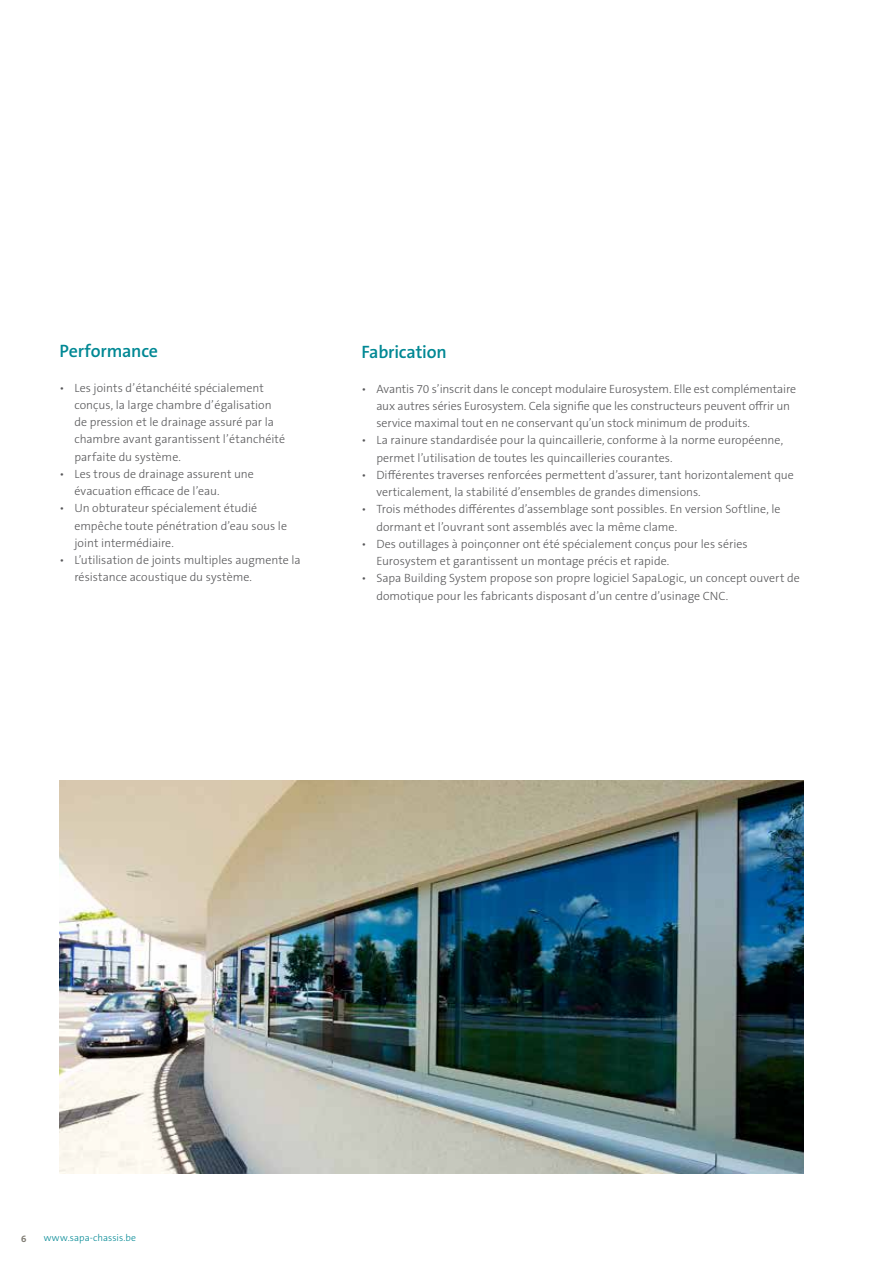
<style>
.page{position:relative;width:893px;height:1263px;background:#fff}
.page>*{position:absolute;margin:0;border:0;box-sizing:border-box;transform-origin:0 0}
.t1{font:600 18px "The Sans B W6";letter-spacing:-.01em;color:#008894}
.t2{font:300 12px/17.2px "The Sans B W3";color:#58585a}
.t3{font:300 9.75px "The Sans B W3";letter-spacing:.005em;color:#008894}
.t4{font:700 9.75px "The Sans B W7";color:#7e7b72}
</style>
<div class="page">
<img style="left:60px;top:780px;width:744px;height:394px">
<h1 class="t1" style="left:60px;top:339px;width:100px">Performance</h1>
<p class="t2" style="left:74px;top:379px;width:212px;text-indent:-15px">• Les joints d’étanchéité spécialement conçus, la large chambre d’égalisation de pression et le drainage assuré par la chambre avant garantissent l’étanchéité parfaite du système.</p>
<p class="t2" style="left:74px;top:465px;width:181px;text-indent:-15px">• Les trous de drainage assurent une évacuation efficace de l’eau.</p>
<p class="t2" style="left:74px;top:500px;width:214px;text-indent:-15px">• Un obturateur spécialement étudié empêche toute pénétration d’eau sous le joint intermédiaire.</p>
<p class="t2" style="left:74px;top:551px;width:228px;text-indent:-15px">• L’utilisation de joints multiples augmente la résistance acoustique du système.</p>
<h1 class="t1" style="left:361px;top:340px;width:87px">Fabrication</h1>
<p class="t2" style="left:376px;top:380px;width:421px;text-indent:-15px">• Avantis 70 s’inscrit dans le concept modulaire Eurosystem. Elle est complémentaire aux autres séries Eurosystem. Cela signifie que les constructeurs peuvent offrir un service maximal tout en ne conservant qu’un stock minimum de produits.</p>
<p class="t2" style="left:376px;top:432px;width:408px;text-indent:-15px">• La rainure standardisée pour la quincaillerie, conforme à la norme européenne, permet l’utilisation de toutes les quincailleries courantes.</p>
<p class="t2" style="left:376px;top:466px;width:419px;text-indent:-15px">• Différentes traverses renforcées permettent d’assurer, tant horizontalement que verticalement, la stabilité d’ensembles de grandes dimensions.</p>
<p class="t2" style="left:376px;top:501px;width:406px;text-indent:-15px">• Trois méthodes différentes d’assemblage sont possibles. En version Softline, le dormant et l’ouvrant sont assemblés avec la même clame.</p>
<p class="t2" style="left:376px;top:535px;width:373px;text-indent:-15px">• Des outillages à poinçonner ont été spécialement conçus pour les séries<br>Eurosystem et garantissent un montage précis et rapide.</p>
<p class="t2" style="left:376px;top:570px;width:425px;text-indent:-15px">• Sapa Building System propose son propre logiciel SapaLogic, un concept ouvert de domotique pour les fabricants disposant d’un centre d’usinage CNC.</p>
<p class="t4" style="left:21px;top:1232px;width:7px">6</p>
<p class="t3" style="left:44px;top:1232px;width:94px">www.sapa-chassis.be</p>
</div>
